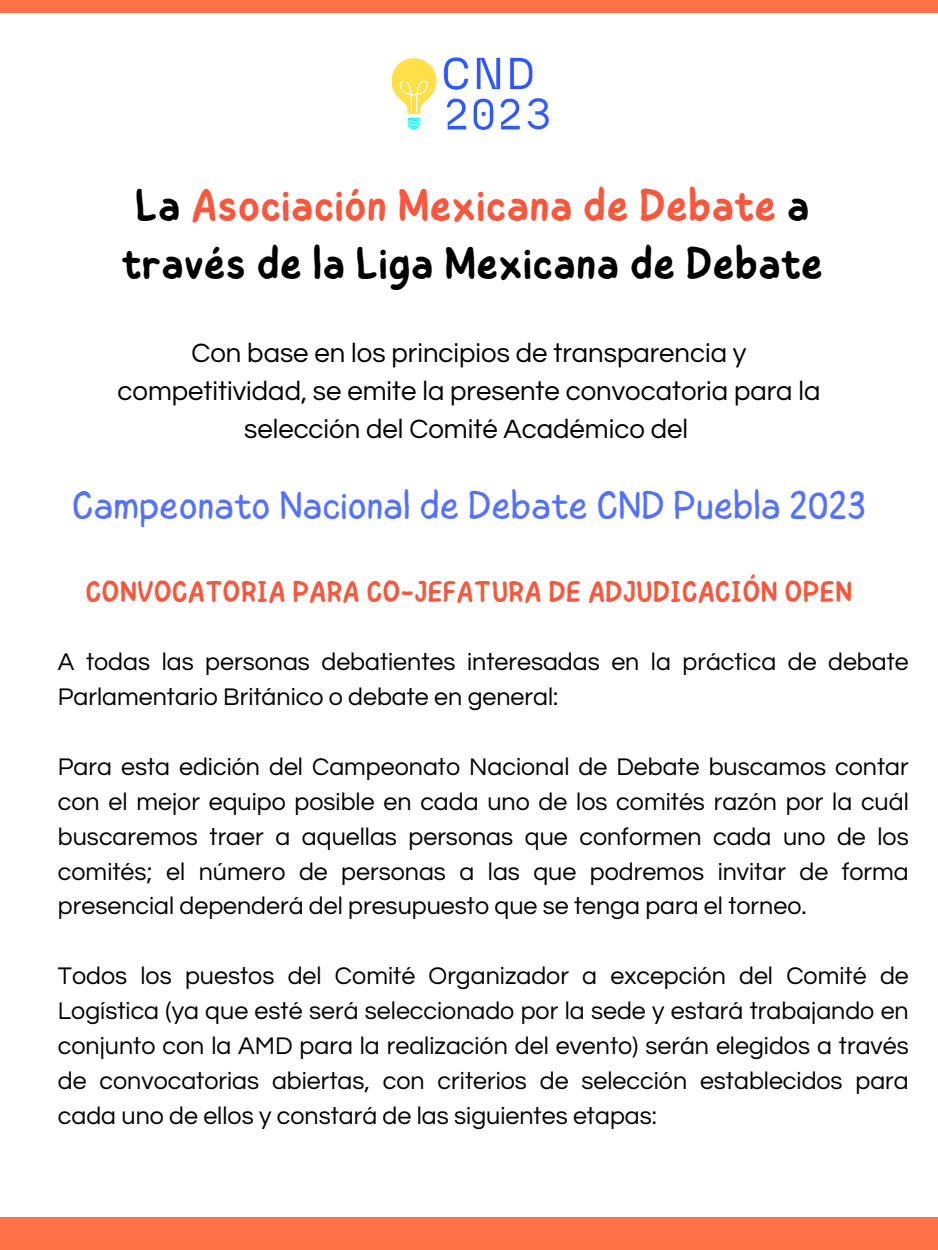
<style>
.page{position:relative;width:938px;height:1250px;background:#fff}
.page>*{position:absolute;margin:0;border:0;box-sizing:border-box;transform-origin:0 0}
.t1{font:500 46px/57.8px "Childos Arabic";color:#000}
.t2{font:46px "Questrial";color:#325bff}
.t3{font:300 40px "Childos Arabic";color:#5271ff}
.t4{font:500 30px "Childos Arabic";color:#f7573d}
.t5{font:27.5px/38.2px "Questrial";color:#000;text-align:center}
.t6{font:25px/34.9px "Questrial";color:#000;text-align:justify}
.s1{color:#f7573d}
</style>
<div class="page">
<div style="left:0;top:1217px;width:937px;height:33px;background:#ff7247"></div>
<div style="left:0;top:0;width:937px;height:12px;background:#ff7247"></div>
<img style="left:393px;top:58px;width:140px;height:72px">
<p class="t2" style="left:525px;top:92px;width:27px">3</p>
<p class="t1" style="left:121px;top:177px;width:703px">La <span class="s1">Asociación Mexicana de Debate</span> a través de la Liga Mexicana de Debate</p>
<p class="t5" style="left:118px;top:334px;width:704px">Con base en los principios de transparencia y competitividad, se emite la presente convocatoria para la selección del Comité Académico del</p>
<p class="t3" style="left:72px;top:477px;width:795px">Campeonato Nacional de Debate CND Puebla 2023</p>
<p class="t4" style="left:86px;top:570px;width:768px">CONVOCATORIA PARA CO-JEFATURA DE ADJUDICACIÓN OPEN</p>
<p class="t6" style="left:58px;top:645px;width:852px">A todas las personas debatientes interesadas en la práctica de debate<br>Parlamentario Británico o debate en general:</p>
<p class="t6" style="left:58px;top:750px;width:852px">Para esta edición del Campeonato Nacional de Debate buscamos contar con el mejor equipo posible en cada uno de los comités razón por la cuál buscaremos traer a aquellas personas que conformen cada uno de los comités; el número de personas a las que podremos invitar de forma presencial dependerá del presupuesto que se tenga para el torneo.</p>
<p class="t6" style="left:58px;top:959px;width:852px">Todos los puestos del Comité Organizador a excepción del Comité de Logística (ya que esté será seleccionado por la sede y estará trabajando en conjunto con la AMD para la realización del evento) serán elegidos a través de convocatorias abiertas, con criterios de selección establecidos para cada uno de ellos y constará de las siguientes etapas:</p>
</div>
